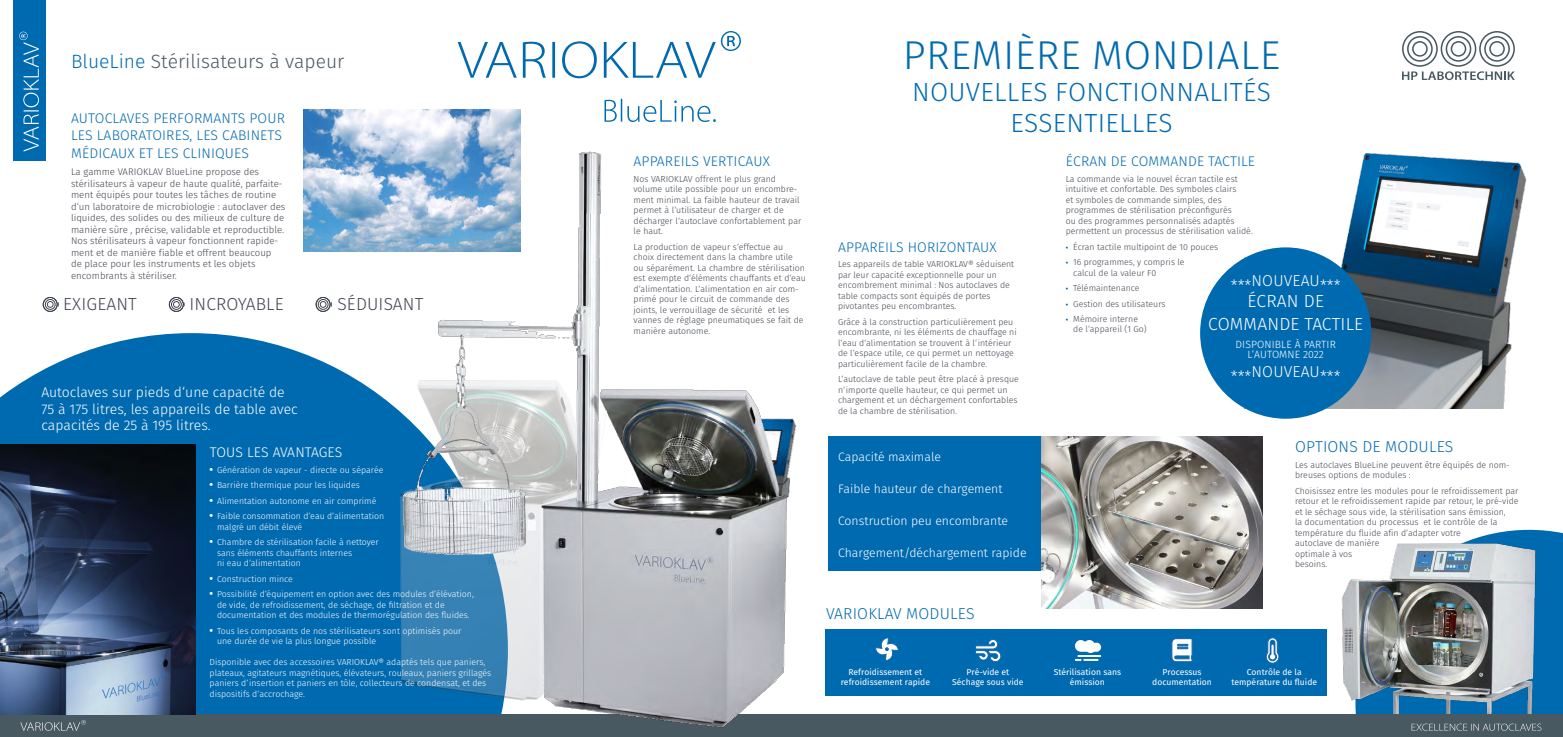
<style>
.page{position:relative;width:1563px;height:737px;background:#fff}
.page>*{position:absolute;margin:0;border:0;box-sizing:border-box;transform-origin:0 0}
.t1{font:300 40.25px "Fira Sans";letter-spacing:.01em;color:#006ab0}
.t2{font:300 26.25px/31.5px "Fira Sans";letter-spacing:.01em;color:#006ab0;text-align:center}
.t3{font:300 19.25px "Fira Sans";color:#495961}
.t4{font:300 17.5px/23.1px "Fira Sans";letter-spacing:.01em;color:#fff;text-align:center}
.t5{font:300 17.41px "Fira Sans";letter-spacing:.01em;color:#40444e}
.t6{font:300 15.75px "Fira Sans";letter-spacing:.01em;color:#006ab0}
.t7{font:300 15.75px "Fira Sans";letter-spacing:.01em;color:#fff}
.t8{font:300 14px/16.8px "Fira Sans";letter-spacing:.01em;color:#006ab0}
.t9{font:300 14px/16.8px "Fira Sans";color:#fff}
.t10{font:300 12.25px "Fira Sans";color:#fff}
.t11{font:300 10.5px/10.5px "Fira Sans";letter-spacing:.01em;color:#fff;text-align:center}
.t12{font:300 9.62px/11.5px "Fira Sans";color:#40444e}
.t13{font:300 8.75px/10.5px "Fira Sans";color:#40444e}
.t14{font:300 8.75px/10.5px "Fira Sans";color:#fff}
.t15{font:8.58px/10.3px "Fira Sans";color:#fff;text-align:center}
.s1{color:#006ab0}
.s2{font-weight:700;font-size:10.5px}
.s3{font-weight:700;font-size:7px;color:#006ab0}
</style>
<div class="page">
<img style="left:1341px;top:529px;width:194px;height:172px">
<svg style="left:0;top:333px;width:382px;height:381px;background:#1576b6"></svg>
<div style="left:0;top:714px;width:1563px;height:23px;background:#495961"></div>
<div style="left:13px;top:0;width:32px;height:161px;background:#006ab0"></div>
<svg style="left:1402px;top:31px;width:113px;height:49px"></svg>
<div style="left:828px;top:436px;width:214px;height:135px;background:#006ab0"></div>
<svg style="left:20px;top:720px;width:66px;height:10px"></svg>
<svg style="left:47px;top:301px;width:6px;height:6px"></svg>
<div style="left:45px;top:299px;width:10px;height:11px;border:1px solid #40444f;border-radius:50%"></div>
<div style="left:43px;top:297px;width:14px;height:15px;border:1px solid #40444f;border-radius:50%"></div>
<svg style="left:173px;top:301px;width:6px;height:6px"></svg>
<div style="left:171px;top:299px;width:11px;height:11px;border:1px solid #40444f;border-radius:50%"></div>
<div style="left:169px;top:297px;width:15px;height:15px;border:1px solid #40444f;border-radius:50%"></div>
<svg style="left:19px;top:32px;width:20px;height:120px"></svg>
<img style="left:382px;top:151px;width:415px;height:577px">
<img style="left:304px;top:110px;width:217px;height:141px">
<img style="left:0;top:444px;width:195px;height:270px">
<img style="left:1042px;top:436px;width:220px;height:173px">
<img style="left:1244px;top:153px;width:283px;height:255px">
<svg style="left:604px;top:99px;width:112px;height:23px"></svg>
<svg style="left:721px;top:31px;width:20px;height:20px"></svg>
<svg style="left:722px;top:32px;width:17px;height:18px"></svg>
<svg style="left:727px;top:36px;width:8px;height:10px"></svg>
<svg style="left:458px;top:41px;width:258px;height:37px"></svg>
<div style="left:1200px;top:247px;width:171px;height:172px;background:#006ab0;border-radius:50%"></div>
<div style="left:825px;top:629px;width:502px;height:66px;background:#006ab0"></div>
<svg style="left:875px;top:637px;width:24px;height:23px"></svg>
<svg style="left:975px;top:639px;width:26px;height:23px"></svg>
<svg style="left:1075px;top:640px;width:26px;height:21px"></svg>
<svg style="left:1171px;top:638px;width:22px;height:24px"></svg>
<svg style="left:1266px;top:637px;width:13px;height:26px"></svg>
<img style="left:1355px;top:530px;width:208px;height:201px">
<svg style="left:320px;top:301px;width:6px;height:6px"></svg>
<div style="left:318px;top:299px;width:10px;height:11px;border:1px solid #40444f;border-radius:50%"></div>
<div style="left:316px;top:297px;width:14px;height:15px;border:1px solid #40444f;border-radius:50%"></div>
<h3 class="t3" style="left:71px;top:47px;width:275px"><span class="s1">BlueLine</span> Stérilisateurs à vapeur</h3>
<h3 class="t8" style="left:71px;top:109px;width:215px">AUTOCLAVES PERFORMANTS POUR<br>LES LABORATOIRES, LES CABINETS</h3>
<h3 class="t8" style="left:71px;top:145px;width:179px">MÉDICAUX ET LES CLINIQUES</h3>
<p class="t12" style="left:71px;top:166px;width:216px">La gamme VARIOKLAV BlueLine propose des stérilisateurs à vapeur de haute qualité, parfaite&shy;ment équipés pour toutes les tâches de routine d‘un laboratoire de microbiologie : autoclaver des liquides, des solides ou des milieux de culture de manière sûre , précise, validable et reproductible.<br>Nos stérilisateurs à vapeur fonctionnent rapide&shy;ment et de manière fiable et offrent beaucoup<br>de place pour les instruments et les objets encombrants à stériliser.</p>
<h3 class="t5" style="left:63px;top:291px;width:75px">EXIGEANT</h3>
<h3 class="t5" style="left:189px;top:291px;width:96px">INCROYABLE</h3>
<h3 class="t9" style="left:41px;top:383px;width:258px">Autoclaves sur pieds d‘une capacité de<br>75 à 175 litres, les appareils de table avec capacités de 25 à 195 litres.</h3>
<h3 class="t5" style="left:337px;top:291px;width:87px">SÉDUISANT</h3>
<h3 class="t9" style="left:210px;top:444px;width:134px">TOUS LES AVANTAGES</h3>
<p class="t14" style="left:210px;top:464px;width:175px"><span class="s2">•</span> Génération de vapeur - directe ou séparée</p>
<p class="t14" style="left:210px;top:480px;width:152px"><span class="s2">•</span> Barrière thermique pour les liquides</p>
<p class="t14" style="left:210px;top:495px;width:168px"><span class="s2">•</span> Alimentation autonome en air comprimé</p>
<p class="t14" style="left:217px;top:511px;width:169px;text-indent:-7px"><span class="s2">•</span> Faible consommation d‘eau d‘alimentation malgré un débit élevé</p>
<p class="t14" style="left:217px;top:537px;width:163px;text-indent:-7px"><span class="s2">•</span> Chambre de stérilisation facile à nettoyer sans éléments chauffants internes<br>ni eau d‘alimentation</p>
<p class="t14" style="left:210px;top:573px;width:85px"><span class="s2">•</span> Construction mince</p>
<p class="t14" style="left:217px;top:588px;width:258px;text-indent:-7px"><span class="s2">•</span> Possibilité d‘équipement en option avec des modules d‘élévation, de vide, de refroidissement, de séchage, de filtration et de documentation et des modules de thermorégulation des fluides.</p>
<p class="t14" style="left:217px;top:625px;width:246px;text-indent:-7px"><span class="s2">•</span> Tous les composants de nos stérilisateurs sont optimisés pour une durée de vie la plus longue possible</p>
<p class="t14" style="left:210px;top:656px;width:283px">Disponible avec des accessoires VARIOKLAV® adaptés tels que paniers, plateaux, agitateurs magnétiques, élévateurs, rouleaux, paniers grillagés paniers d‘insertion et paniers en tôle, collecteurs de condensat, et des dispositifs d‘accrochage.</p>
<h3 class="t8" style="left:633px;top:153px;width:138px">APPAREILS VERTICAUX</h3>
<p class="t13" style="left:633px;top:173px;width:169px">Nos VARIOKLAV offrent le plus grand volume utile possible pour un encombre&shy;ment minimal. La faible hauteur de travail permet à l‘utilisateur de charger et de décharger l‘autoclave confortablement par le haut.</p>
<p class="t13" style="left:633px;top:241px;width:174px">La production de vapeur s‘effectue au choix directement dans la chambre utile<br>ou séparément. La chambre de stérilisation est exempte d‘éléments chauffants et d‘eau d‘alimentation. L‘alimentation en air com&shy;primé pour le circuit de commande des joints, le verrouillage de sécurité et les vannes de réglage pneumatiques se fait de manière autonome.</p>
<h1 class="t1" style="left:903px;top:27px;width:379px">PREMIÈRE MONDIALE</h1>
<h2 class="t2" style="left:912px;top:76px;width:360px">NOUVELLES FONCTIONNALITÉS<br>ESSENTIELLES</h2>
<h3 class="t8" style="left:838px;top:238px;width:160px">APPAREILS HORIZONTAUX</h3>
<p class="t13" style="left:838px;top:259px;width:178px">Les appareils de table VARIOKLAV® séduisent par leur capacité exceptionnelle pour un encombrement minimal : Nos autoclaves de table compacts sont équipés de portes pivotantes peu encombrantes.</p>
<p class="t13" style="left:838px;top:316px;width:180px">Grâce à la construction particulièrement peu encombrante, ni les éléments de chauffage ni l‘eau d‘alimentation se trouvent à l‘intérieur de l‘espace utile, ce qui permet un nettoyage particulièrement facile de la chambre.</p>
<p class="t13" style="left:838px;top:374px;width:182px">L‘autoclave de table peut être placé à presque n‘importe quelle hauteur, ce qui permet un chargement et un déchargement confortables de la chambre de stérilisation.</p>
<h3 class="t10" style="left:838px;top:448px;width:104px">Capacité maximale</h3>
<h3 class="t10" style="left:838px;top:480px;width:166px">Faible hauteur de chargement</h3>
<h3 class="t10" style="left:838px;top:512px;width:171px">Construction peu encombrante</h3>
<h3 class="t10" style="left:838px;top:544px;width:190px">Chargement/déchargement rapide</h3>
<h3 class="t6" style="left:826px;top:603px;width:150px">VARIOKLAV MODULES</h3>
<h3 class="t8" style="left:1066px;top:153px;width:191px">ÉCRAN DE COMMANDE TACTILE</h3>
<p class="t13" style="left:1066px;top:173px;width:188px">La commande via le nouvel écran tactile est intuitive et confortable. Des symboles clairs<br>et symboles de commande simples, des programmes de stérilisation préconfigurés<br>ou des programmes personnalisés adaptés permettent un processus de stérilisation validé.</p>
<p class="t13" style="left:1066px;top:241px;width:154px"><span class="s3">•</span> Écran tactile multipoint de 10 pouces</p>
<p class="t13" style="left:1073px;top:257px;width:113px;text-indent:-7px"><span class="s3">•</span> 16 programmes, y compris le calcul de la valeur F0</p>
<p class="t13" style="left:1066px;top:283px;width:75px"><span class="s3">•</span> Télémaintenance</p>
<p class="t13" style="left:1066px;top:298px;width:101px"><span class="s3">•</span> Gestion des utilisateurs</p>
<p class="t13" style="left:1073px;top:313px;width:75px;text-indent:-7px"><span class="s3">•</span> Mémoire interne de l‘appareil (1 Go)</p>
<h3 class="t7" style="left:1231px;top:269px;width:111px">***NOUVEAU***</h3>
<h3 class="t4" style="left:1208px;top:289px;width:156px">ÉCRAN DE<br>COMMANDE TACTILE</h3>
<p class="t11" style="left:1235px;top:338px;width:102px">DISPONIBLE À PARTIR<br>L‘AUTOMNE 2022</p>
<h3 class="t7" style="left:1231px;top:360px;width:111px">***NOUVEAU***</h3>
<h3 class="t6" style="left:1295px;top:436px;width:160px">OPTIONS DE MODULES</h3>
<p class="t13" style="left:1295px;top:459px;width:216px">Les autoclaves BlueLine peuvent être équipés de nom&shy;breuses options de modules :</p>
<p class="t13" style="left:1295px;top:485px;width:225px">Choisissez entre les modules pour le refroidissement par retour et le refroidissement rapide par retour, le pré-vide et le séchage sous vide, la stérilisation sans émission,<br>la documentation du processus et le contrôle de la température du fluide afin d‘adapter votre<br>autoclave de manière<br>optimale à vos<br>besoins.</p>
<p class="t15" style="left:1053px;top:666px;width:69px">Stérilisation sans émission</p>
<p class="t15" style="left:1231px;top:666px;width:87px">Contrôle de la température du fluide</p>
<p class="t15" style="left:841px;top:666px;width:91px">Refroidissement et refroidissement rapide</p>
<p class="t15" style="left:952px;top:666px;width:73px">Pré-vide et<br>Séchage sous vide</p>
<p class="t15" style="left:1152px;top:666px;width:61px">Processus documentation</p>
</div>
